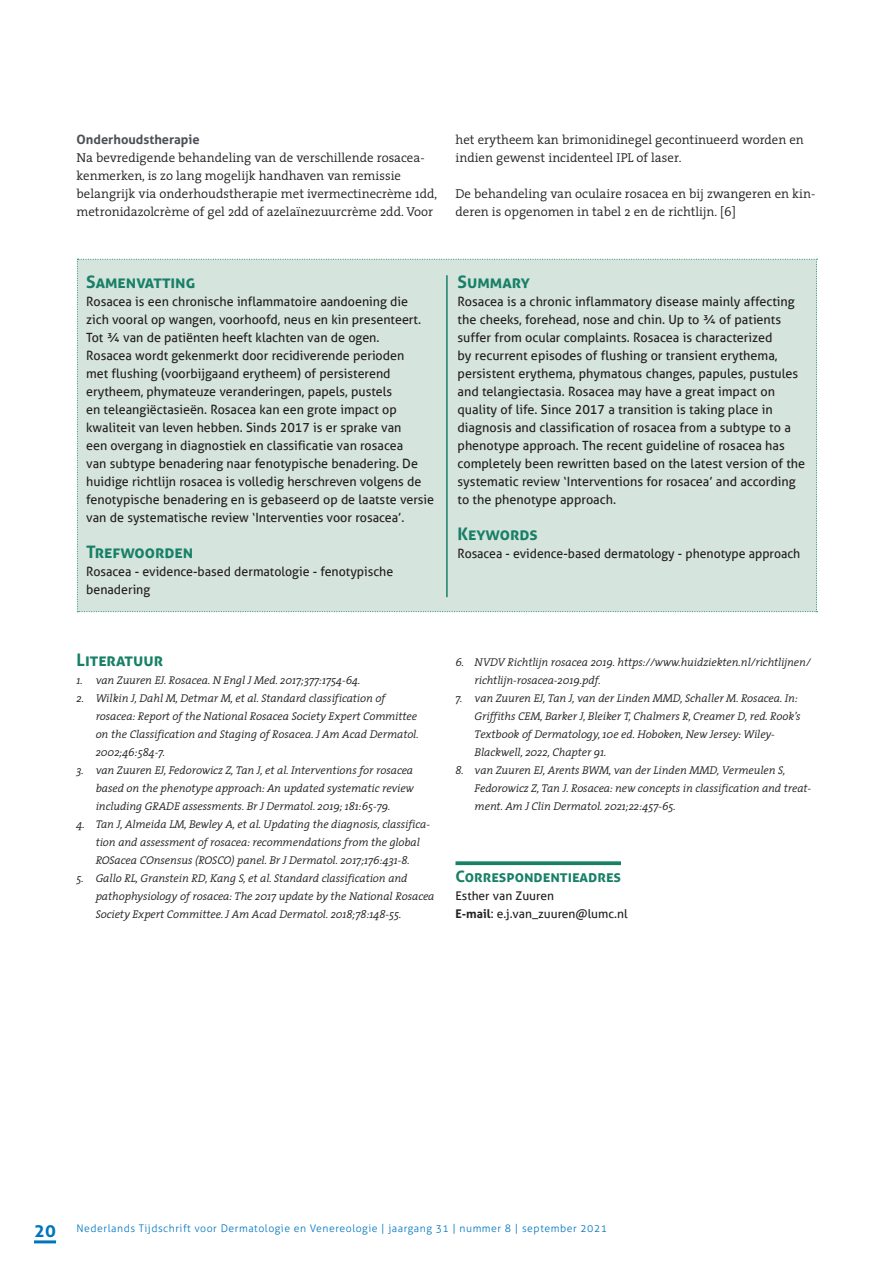
<style>
.page{position:relative;width:893px;height:1263px;background:#fff}
.page>*{position:absolute;margin:0;border:0;box-sizing:border-box;transform-origin:0 0}
.TUSSENKOP_1-Aller{font:700 17.25px "Aller";color:#178066}
.Correspondentie_-_ko{font:700 15.75px "Aller";color:#178066}
.PLATTE_TEKS{font:300 12.9px/18px "The Serif";color:#231f20}
.TUSSENKOP_2-_Aller{font:700 12.9px "Aller";color:#4d5056}
.t1{font:12.75px/18px "Aller";color:#231f20}
.t2{font:12.75px "Aller";color:#231f20;scale:.96 1}
.Correspondentie_-_pl{font:12px "Aller";color:#231f20}
.t3{font:italic 300 11.25px/18px "The Serif";letter-spacing:-.005em;color:#231f20}
.t4{font:300 10.5px "Aller";letter-spacing:.05em;color:#0075bf}
.s1{font-weight:700}
.s2{font-weight:700;font-size:18px}
</style>
<div class="page">
<hr style="left:34px;top:1240px;width:22px;height:3px;background:#0075bf">
<div style="left:77px;top:259px;width:740px;height:353px;background:#d6e4de"></div>
<svg style="left:455px;top:861px;width:166px;height:4px"></svg>
<p class="TUSSENKOP_2-_Aller" style="left:77px;top:131px;width:125px">Onderhoudstherapie</p>
<p class="PLATTE_TEKS" style="left:77px;top:148px;width:362px">Na bevredigende behandeling van de verschillende rosacea&shy;kenmerken, is zo lang mogelijk handhaven van remissie belangrijk via onderhoudstherapie met ivermectinecrème 1dd, metronidazolcrème of gel 2dd of azelaïnezuurcrème 2dd. Voor</p>
<p class="PLATTE_TEKS" style="left:455px;top:130px;width:350px">het erytheem kan brimonidinegel gecontinueerd worden en indien gewenst incidenteel IPL of laser.</p>
<p class="PLATTE_TEKS" style="left:455px;top:184px;width:361px">De behandeling van oculaire rosacea en bij zwangeren en kin&shy;deren is opgenomen in tabel 2 en de richtlijn. [6]</p>
<p class="TUSSENKOP_1-Aller" style="left:86px;top:271px;width:111px">Samenvatting</p>
<p class="t1" style="left:86px;top:292px;width:349px">Rosacea is een chronische inflammatoire aandoening die<br>zich vooral op wangen, voorhoofd, neus en kin presenteert.<br>Tot ¾ van de patiënten heeft klachten van de ogen.<br>Rosacea wordt gekenmerkt door recidiverende perioden<br>met flushing (voorbijgaand erytheem) of persisterend erytheem, phymateuze veranderingen, papels, pustels<br>en teleangiëctasieën. Rosacea kan een grote impact op kwaliteit van leven hebben. Sinds 2017 is er sprake van<br>een overgang in diagnostiek en classificatie van rosacea<br>van subtype benadering naar fenotypische benadering. De huidige richtlijn rosacea is volledig herschreven volgens de fenotypische benadering en is gebaseerd op de laatste versie van de systematische review ‘Interventies voor rosacea’.</p>
<p class="TUSSENKOP_1-Aller" style="left:86px;top:541px;width:109px">Trefwoorden</p>
<p class="t1" style="left:86px;top:562px;width:309px">Rosacea - evidence-based dermatologie - fenotypische benadering</p>
<p class="TUSSENKOP_1-Aller" style="left:458px;top:271px;width:74px">Summary</p>
<p class="t1" style="left:458px;top:292px;width:349px">Rosacea is a chronic inflammatory disease mainly affecting the cheeks, forehead, nose and chin. Up to ¾ of patients suffer from ocular complaints. Rosacea is characterized<br>by recurrent episodes of flushing or transient erythema, persistent erythema, phymatous changes, papules, pustules and telangiectasia. Rosacea may have a great impact on quality of life. Since 2017 a transition is taking place in diagnosis and classification of rosacea from a subtype to a phenotype approach. The recent guideline of rosacea has completely been rewritten based on the latest version of the systematic review ‘Interventions for rosacea’ and according to the phenotype approach.</p>
<p class="TUSSENKOP_1-Aller" style="left:458px;top:523px;width:82px">Keywords</p>
<p class="t2" style="left:458px;top:546px;width:359px">Rosacea - evidence-based dermatology - phenotype approach</p>
<p class="TUSSENKOP_1-Aller" style="left:77px;top:649px;width:88px">Literatuur</p>
<p class="t3" style="left:77px;top:671px;width:286px">1. van Zuuren EJ. Rosacea. N Engl J Med. 2017;377:1754-64.</p>
<p class="t3" style="left:96px;top:689px;width:325px;text-indent:-19px">2. Wilkin J, Dahl M, Detmar M, et al. Standard classification of rosacea: Report of the National Rosacea Society Expert Committee on the Classification and Staging of Rosacea. J Am Acad Dermatol.<br>2002;46:584-7.</p>
<p class="t3" style="left:96px;top:761px;width:320px;text-align:justify;text-indent:-19px">3. van Zuuren EJ, Fedorowicz Z, Tan J, et al. Interventions for rosacea based on the phenotype approach: An updated systematic review including GRADE assessments. Br J Dermatol. 2019; 181:65-79.</p>
<p class="t3" style="left:96px;top:815px;width:336px;text-indent:-19px">4. Tan J, Almeida LM, Bewley A, et al. Updating the diagnosis, classifica&shy;tion and assessment of rosacea: recommendations from the global<br>ROSacea COnsensus (ROSCO) panel. Br J Dermatol. 2017;176:431-8.</p>
<p class="t3" style="left:96px;top:869px;width:340px;text-indent:-19px">5. Gallo RL, Granstein RD, Kang S, et al. Standard classification and pathophysiology of rosacea: The 2017 update by the National Rosacea<br>Society Expert Committee. J Am Acad Dermatol. 2018;78:148-55.</p>
<p class="t3" style="left:475px;top:653px;width:337px;text-indent:-19px">6. NVDV Richtlijn rosacea 2019. https://www.huidziekten.nl/richtlijnen/ richtlijn-rosacea-2019.pdf.</p>
<p class="t3" style="left:475px;top:689px;width:327px;text-indent:-19px">7. van Zuuren EJ, Tan J, van der Linden MMD, Schaller M. Rosacea. In:<br>Griffiths CEM, Barker J, Bleiker T, Chalmers R, Creamer D, red. Rook’s Textbook of Dermatology, 10e ed. Hoboken, New Jersey: Wiley-Blackwell, 2022, Chapter 91.</p>
<p class="t3" style="left:475px;top:761px;width:338px;text-indent:-19px">8. van Zuuren EJ, Arents BWM, van der Linden MMD, Vermeulen S,<br>Fedorowicz Z, Tan J. Rosacea: new concepts in classification and treat&shy;ment. Am J Clin Dermatol. 2021;22:457-65.</p>
<p class="Correspondentie_-_ko" style="left:455px;top:867px;width:167px">Correspondentieadres</p>
<p class="Correspondentie_-_pl" style="left:455px;top:888px;width:100px">Esther van Zuuren</p>
<p class="Correspondentie_-_pl" style="left:455px;top:906px;width:174px"><span class="s1">E-mail</span>: e.j.van_zuuren@lumc.nl</p>
<p class="t4" style="left:34px;top:1222px;width:575px"><span class="s2">20</span> Nederlands Tijdschrift voor Dermatologie en Venereologie | jaargang 31 | nummer 8 | september 2021</p>
</div>
